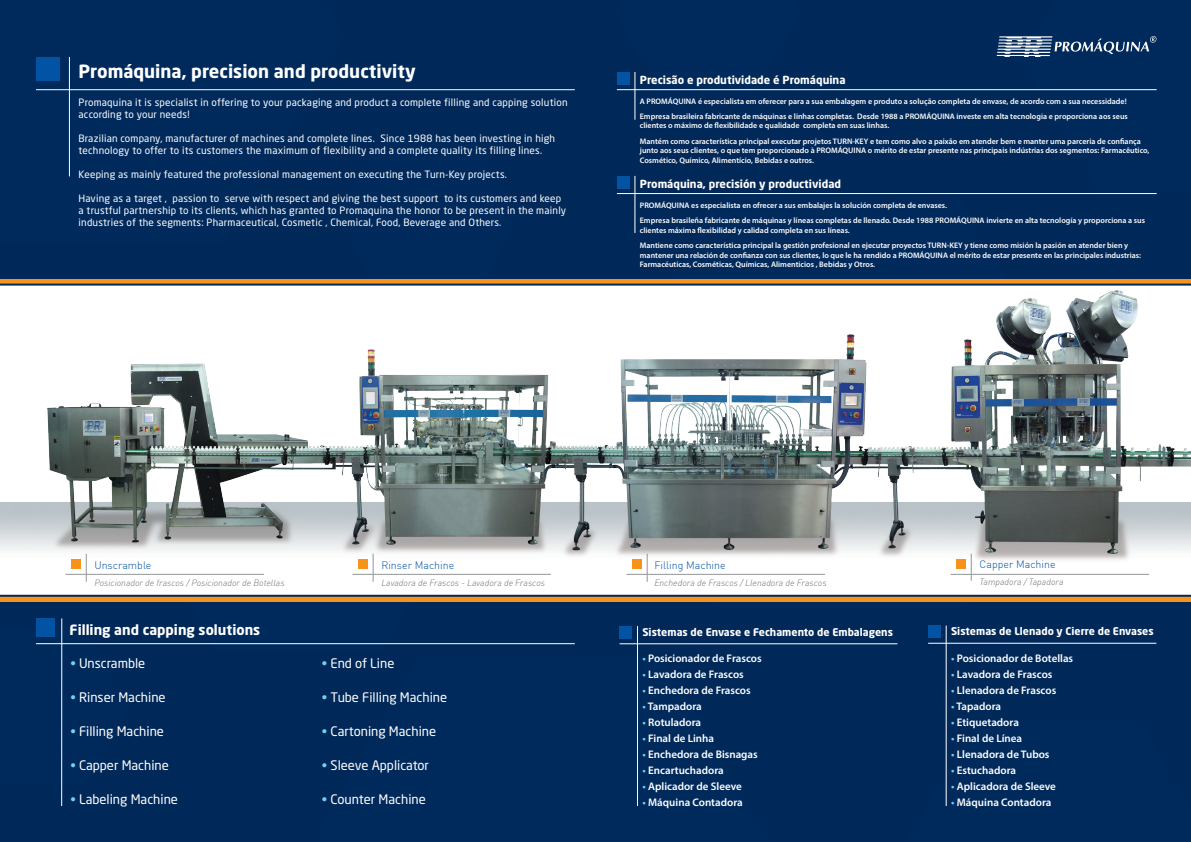
<style>
.page{position:relative;width:1191px;height:842px;background:#002858}
.page>*{position:absolute;margin:0;border:0;box-sizing:border-box;transform-origin:0 0}
.t1{font:700 18px "Neo Sans Std";color:#fff}
.t2{font:700 14px "Neo Sans Std";color:#fff}
.t3{font:13px "Neo Sans Std";color:#fff}
.t4{font:600 11px "Myriad Pro";color:#fff}
.t5{font:700 11px "Neo Sans Std";color:#fff}
.t6{font:300 10.6px "DIN Pro";color:#0353a5}
.t7{font:700 10.5px "Neo Sans Std";color:#fff}
.t8{font:10px/12px "Neo Sans Std";letter-spacing:.02em;color:#fff}
.t9{font:italic 300 9px "DIN";color:#6c6d70}
.t10{font:600 8px/9.6px "Myriad Pro";color:#fff}
.s1{color:#72d1f6}
.s2{color:#6bcff6}
</style>
<div class="page">
<svg style="left:36px;top:57px;width:309px;height:120px"></svg>
<svg style="left:616px;top:72px;width:184px;height:21px"></svg>
<svg style="left:36px;top:626px;width:95px;height:160px"></svg>
<svg style="left:334px;top:137px;width:11px;height:40px"></svg>
<div style="left:0;top:279px;width:1191px;height:323px;background:#f7931d"></div>
<svg style="left:0;top:570px;width:1191px;height:27px;background:#eaedef"></svg>
<img style="left:0;top:284px;width:1191px;height:286px">
<hr style="left:66px;top:574px;width:198px;height:1px;background:#939598">
<div style="left:71px;top:559px;width:10px;height:10px;background:#f7931d"></div>
<svg style="left:86px;top:554px;width:1px;height:28px"></svg>
<hr style="left:352px;top:574px;width:199px;height:1px;background:#939598">
<div style="left:358px;top:559px;width:9px;height:10px;background:#f7931d"></div>
<svg style="left:373px;top:554px;width:1px;height:28px"></svg>
<hr style="left:626px;top:574px;width:199px;height:1px;background:#939598">
<div style="left:632px;top:559px;width:9px;height:10px;background:#f7931d"></div>
<svg style="left:647px;top:554px;width:1px;height:28px"></svg>
<hr style="left:950px;top:574px;width:199px;height:1px;background:#939598">
<div style="left:956px;top:559px;width:9px;height:10px;background:#f7931d"></div>
<svg style="left:971px;top:554px;width:1px;height:27px"></svg>
<div style="left:36px;top:618px;width:18px;height:18px;background:#0353a5"></div>
<hr style="left:61px;top:618px;width:1px;height:188px;background:#fff">
<hr style="left:36px;top:643px;width:539px;height:1px;background:#fff">
<svg style="left:996px;top:36px;width:161px;height:159px"></svg>
<div style="left:617px;top:72px;width:12px;height:13px;background:#0353a5"></div>
<hr style="left:634px;top:72px;width:1px;height:48px;background:#fff">
<hr style="left:617px;top:89px;width:539px;height:1px;background:#fff">
<div style="left:617px;top:176px;width:12px;height:13px;background:#0353a5"></div>
<hr style="left:634px;top:176px;width:1px;height:57px;background:#fff">
<hr style="left:617px;top:193px;width:539px;height:1px;background:#fff">
<div style="left:36px;top:57px;width:23px;height:23px;background:#0353a5"></div>
<hr style="left:69px;top:57px;width:1px;height:119px;background:#fff">
<hr style="left:36px;top:89px;width:539px;height:1px;background:#fff">
<div style="left:928px;top:626px;width:12px;height:12px;background:#0353a5"></div>
<hr style="left:946px;top:626px;width:1px;height:180px;background:#fff">
<hr style="left:928px;top:643px;width:228px;height:1px;background:#fff">
<div style="left:619px;top:626px;width:13px;height:13px;background:#0353a5"></div>
<hr style="left:637px;top:626px;width:1px;height:180px;background:#fff">
<hr style="left:619px;top:643px;width:278px;height:1px;background:#fff">
<p class="t1" style="left:79px;top:60px;width:338px">Promáquina, precision and productivity</p>
<p class="t8" style="left:79px;top:96px;width:490px">Promaquina it is specialist in offering to your packaging and product a complete filling and capping solution according to your needs!</p>
<p class="t8" style="left:79px;top:132px;width:478px">Brazilian company, manufacturer of machines and complete lines. Since 1988 has been investing in high technology to offer to its customers the maximum of flexibility and a complete quality its filling lines.</p>
<p class="t8" style="left:79px;top:168px;width:430px">Keeping as mainly featured the professional management on executing the Turn-Key projects.</p>
<p class="t8" style="left:79px;top:192px;width:489px">Having as a target , passion to serve with respect and giving the best support to its customers and keep a trustful partnership to its clients, which has granted to Promaquina the honor to be present in the mainly industries of the segments: Pharmaceutical, Cosmetic , Chemical, Food, Beverage and Others.</p>
<p class="t5" style="left:640px;top:73px;width:207px">Precisão e produtividade é Promáquina</p>
<p class="t10" style="left:640px;top:96px;width:488px">A PROMÁQUINA é especialista em oferecer para a sua embalagem e produto a solução completa de envase, de acordo com a sua necessidade!</p>
<p class="t10" style="left:640px;top:111px;width:489px">Empresa brasileira fabricante de máquinas e linhas completas. Desde 1988 a PROMÁQUINA investe em alta tecnologia e proporciona aos seus clientes o máximo de flexibilidade e qualidade completa em suas linhas.</p>
<p class="t10" style="left:640px;top:136px;width:511px">Mantém como característica principal executar projetos TURN-KEY e tem como alvo a paixão em atender bem e manter uma parceria de confiança junto aos seus clientes, o que tem proporcionado à PROMÁQUINA o mérito de estar presente nas principais indústrias dos segmentos: Farmacêutico,<br>Cosmético, Químico, Alimentício, Bebidas e outros.</p>
<p class="t5" style="left:640px;top:177px;width:203px">Promáquina, precisión y productividad</p>
<p class="t10" style="left:640px;top:200px;width:309px">PROMÁQUINA es especialista en ofrecer a sus embalajes la solución completa de envases.</p>
<p class="t10" style="left:640px;top:216px;width:507px">Empresa brasileña fabricante de máquinas y líneas completas de llenado. Desde 1988 PROMÁQUINA invierte en alta tecnología y proporciona a sus clientes máxima flexibilidad y calidad completa en sus líneas.</p>
<p class="t10" style="left:640px;top:241px;width:503px">Mantiene como característica principal la gestión profesional en ejecutar proyectos TURN-KEY y tiene como misión la pasión en atender bien y mantener una relación de confianza con sus clientes, lo que le ha rendido a PROMÁQUINA el mérito de estar presente en las principales industrias:<br>Farmacéuticas, Cosméticas, Químicas, Alimenticios , Bebidas y Otros.</p>
<p class="t6" style="left:94px;top:558px;width:58px">Unscramble</p>
<p class="t9" style="left:94px;top:577px;width:192px">Posicionador de frascos / Posicionador de Botellas</p>
<p class="t6" style="left:381px;top:559px;width:74px">Rinser Machine</p>
<p class="t9" style="left:381px;top:577px;width:165px">Lavadora de Frascos - Lavadora de Frascos</p>
<p class="t6" style="left:654px;top:558px;width:73px">Filling Machine</p>
<p class="t9" style="left:654px;top:577px;width:174px">Enchedora de Frascos / Llenadora de Frascos</p>
<p class="t6" style="left:979px;top:557px;width:77px">Capper Machine</p>
<p class="t9" style="left:979px;top:576px;width:85px">Tampadora / Tapadora</p>
<p class="t2" style="left:70px;top:621px;width:192px">Filling and capping solutions</p>
<p class="t7" style="left:642px;top:625px;width:252px">Sistemas de Envase e Fechamento de Embalagens</p>
<p class="t7" style="left:951px;top:624px;width:204px">Sistemas de Llenado y Cierre de Envases</p>
<p class="t3" style="left:70px;top:655px;width:76px"><span class="s1">•</span> Unscramble</p>
<p class="t3" style="left:70px;top:689px;width:97px"><span class="s1">•</span> Rinser Machine</p>
<p class="t3" style="left:70px;top:723px;width:95px"><span class="s1">•</span> Filling Machine</p>
<p class="t3" style="left:70px;top:757px;width:100px"><span class="s1">•</span> Capper Machine</p>
<p class="t3" style="left:70px;top:791px;width:109px"><span class="s1">•</span> Labeling Machine</p>
<p class="t3" style="left:322px;top:655px;width:74px"><span class="s1">•</span> End of Line</p>
<p class="t3" style="left:322px;top:689px;width:127px"><span class="s1">•</span> Tube Filling Machine</p>
<p class="t3" style="left:322px;top:723px;width:116px"><span class="s1">•</span> Cartoning Machine</p>
<p class="t3" style="left:322px;top:757px;width:109px"><span class="s1">•</span> Sleeve Applicator</p>
<p class="t3" style="left:322px;top:791px;width:105px"><span class="s1">•</span> Counter Machine</p>
<p class="t4" style="left:642px;top:652px;width:121px"><span class="s2">•</span> Posicionador de Frascos</p>
<p class="t4" style="left:642px;top:668px;width:103px"><span class="s2">•</span> Lavadora de Frascos</p>
<p class="t4" style="left:642px;top:684px;width:110px"><span class="s2">•</span> Enchedora de Frascos</p>
<p class="t4" style="left:642px;top:700px;width:61px"><span class="s2">•</span> Tampadora</p>
<p class="t4" style="left:642px;top:716px;width:60px"><span class="s2">•</span> Rotuladora</p>
<p class="t4" style="left:642px;top:732px;width:73px"><span class="s2">•</span> Final de Linha</p>
<p class="t4" style="left:642px;top:748px;width:117px"><span class="s2">•</span> Enchedora de Bisnagas</p>
<p class="t4" style="left:642px;top:764px;width:83px"><span class="s2">•</span> Encartuchadora</p>
<p class="t4" style="left:642px;top:780px;width:101px"><span class="s2">•</span> Aplicador de Sleeve</p>
<p class="t4" style="left:642px;top:796px;width:102px"><span class="s2">•</span> Máquina Contadora</p>
<p class="t4" style="left:951px;top:651px;width:124px"><span class="s2">•</span> Posicionador de Botellas</p>
<p class="t4" style="left:951px;top:667px;width:103px"><span class="s2">•</span> Lavadora de Frascos</p>
<p class="t4" style="left:951px;top:683px;width:107px"><span class="s2">•</span> Llenadora de Frascos</p>
<p class="t4" style="left:951px;top:699px;width:51px"><span class="s2">•</span> Tapadora</p>
<p class="t4" style="left:951px;top:715px;width:69px"><span class="s2">•</span> Etiquetadora</p>
<p class="t4" style="left:951px;top:731px;width:73px"><span class="s2">•</span> Final de Línea</p>
<p class="t4" style="left:951px;top:747px;width:100px"><span class="s2">•</span> Llenadora de Tubos</p>
<p class="t4" style="left:951px;top:763px;width:66px"><span class="s2">•</span> Estuchadora</p>
<p class="t4" style="left:951px;top:779px;width:106px"><span class="s2">•</span> Aplicadora de Sleeve</p>
<p class="t4" style="left:951px;top:795px;width:102px"><span class="s2">•</span> Máquina Contadora</p>
</div>
